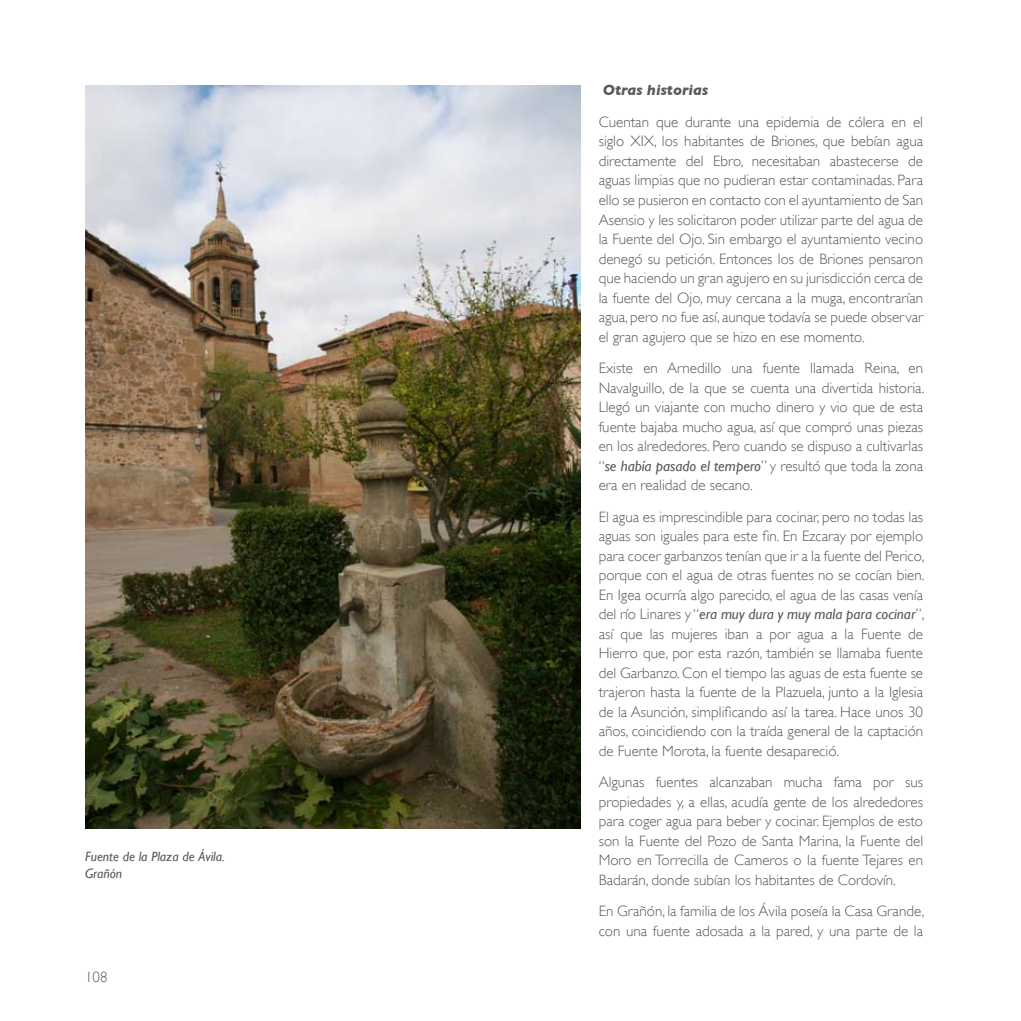
<style>
.page{position:relative;width:1021px;height:1021px;background:#fff}
.page>*{position:absolute;margin:0;border:0;box-sizing:border-box;transform-origin:0 0}
.t1{font:300 15px/19.5px "Gill Sans";color:#58595b;text-align:justify}
.t2{font:italic 700 15px "Gill Sans";color:#58595b}
.t3{font:italic 13.5px/16.5px "Gill Sans";color:#58595b}
.s1{font-weight:400;font-style:italic}
</style>
<div class="page">
<img style="left:85px;top:85px;width:495px;height:743px">
<p class="t3" style="left:85px;top:848px;width:141px">Fuente de la Plaza de Ávila.<br>Grañón</p>
<p class="t1" style="left:85px;top:966px;width:24px">108</p>
<p class="t2" style="left:603px;top:82px;width:107px">Otras historias</p>
<p class="t1" style="left:598px;top:112px;width:326px">Cuentan que durante una epidemia de cólera en el siglo XIX, los habitantes de Briones, que bebían agua directamente del Ebro, necesitaban abastecerse de aguas limpias que no pudieran estar contaminadas. Para ello se pusieron en contacto con el ayuntamiento de San Asensio y les solicitaron poder utilizar parte del agua de la Fuente del Ojo. Sin embargo el ayuntamiento vecino denegó su petición. Entonces los de Briones pensaron que haciendo un gran agujero en su jurisdicción cerca de la fuente del Ojo, muy cercana a la muga, encontrarían agua, pero no fue así, aunque todavía se puede observar el gran agujero que se hizo en ese momento.</p>
<p class="t1" style="left:598px;top:358px;width:327px">Existe en Arnedillo una fuente llamada Reina, en Navalguillo, de la que se cuenta una divertida historia.<br>Llegó un viajante con mucho dinero y vio que de esta fuente bajaba mucho agua, así que compró unas piezas en los alrededores. Pero cuando se dispuso a cultivarlas “<span class="s1">se había pasado el tempero</span>” y resultó que toda la zona era en realidad de secano.</p>
<p class="t1" style="left:598px;top:507px;width:327px">El agua es imprescindible para cocinar, pero no todas las aguas son iguales para este fin. En Ezcaray por ejemplo para cocer garbanzos tenían que ir a la fuente del Perico, porque con el agua de otras fuentes no se cocían bien.<br>En Igea ocurría algo parecido, el agua de las casas venía del río Linares y “<span class="s1">era muy dura y muy mala para cocinar</span>”, así que las mujeres iban a por agua a la Fuente de Hierro que, por esta razón, también se llamaba fuente del Garbanzo. Con el tiempo las aguas de esta fuente se trajeron hasta la fuente de la Plazuela, junto a la Iglesia de la Asunción, simplificando así la tarea. Hace unos 30 años, coincidiendo con la traída general de la captación de Fuente Morota, la fuente desapareció.</p>
<p class="t1" style="left:598px;top:772px;width:326px">Algunas fuentes alcanzaban mucha fama por sus propiedades y, a ellas, acudía gente de los alrededores para coger agua para beber y cocinar. Ejemplos de esto son la Fuente del Pozo de Santa Marina, la Fuente del Moro en Torrecilla de Cameros o la fuente Tejares en Badarán, donde subían los habitantes de Cordovín.</p>
<p class="t1" style="left:598px;top:901px;width:327px">En Grañón, la familia de los Ávila poseía la Casa Grande, con una fuente adosada a la pared, y una parte de la</p>
</div>
